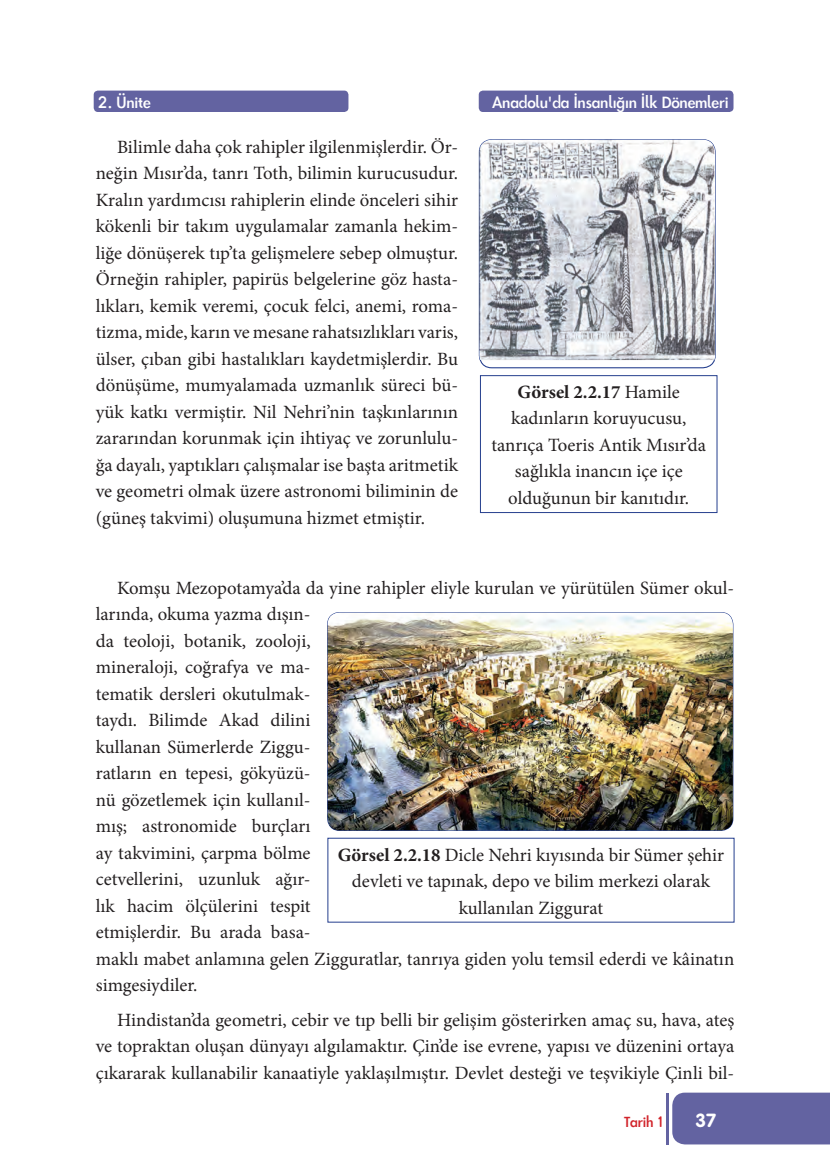
<style>
.page{position:relative;width:830px;height:1170px;background:#fff}
.page>*{position:absolute;margin:0;border:0;box-sizing:border-box;transform-origin:0 0}
.metin{font:18.75px/26.4px "Minion Pro";color:#231f20;text-align:justify}
.t1{font:18.75px "VAG Rounded Bold Tr";color:#fff}
.t2{font:700 15px "Futuramit";color:#fff}
.t3{font:700 13.5px "Futuramit";color:#d1232a}
.s1{font-weight:700}
</style>
<div class="page">
<div style="left:666px;top:1092px;width:163px;height:52px;background:#6363a1"></div>
<div style="left:478px;top:91px;width:255px;height:21px;background:#6363a1;border-radius:4px"></div>
<div style="left:94px;top:91px;width:254px;height:21px;background:#6363a1;border-radius:4px"></div>
<div style="left:478px;top:139px;width:237px;height:229px;border:1px solid #253f8e;border-radius:12px"></div>
<div style="left:480px;top:375px;width:236px;height:137px;border:1px solid #253f8e"></div>
<div style="left:327px;top:838px;width:406px;height:84px;border:1px solid #253f8e"></div>
<img style="left:479px;top:140px;width:235px;height:220px">
<img style="left:327px;top:612px;width:405px;height:218px">
<p class="t2" style="left:97px;top:92px;width:55px">2. Ünite</p>
<p class="t2" style="left:492px;top:92px;width:238px">Anadolu'da İnsanlığın İlk Dönemleri</p>
<p class="metin" style="left:96px;top:134px;width:363px;text-indent:21px">Bilimle daha çok rahipler ilgilenmişlerdir. Ör&shy;neğin Mısır’da, tanrı Toth, bilimin kurucusudur.<br>Kralın yardımcısı rahiplerin elinde önceleri sihir kökenli bir takım uygulamalar zamanla hekim&shy;liğe dönüşerek tıp’ta gelişmelere sebep olmuştur.<br>Örneğin rahipler, papirüs belgelerine göz hasta&shy;lıkları, kemik veremi, çocuk felci, anemi, roma&shy;tizma, mide, karın ve mesane rahatsızlıkları varis, ülser, çıban gibi hastalıkları kaydetmişlerdir. Bu dönüşüme, mumyalamada uzmanlık süreci bü&shy;yük katkı vermiştir. Nil Nehri’nin taşkınlarının zararından korunmak için ihtiyaç ve zorunlulu&shy;ğa dayalı, yaptıkları çalışmalar ise başta aritmetik ve geometri olmak üzere astronomi biliminin de (güneş takvimi) oluşumuna hizmet etmiştir.</p>
<p class="metin" style="left:491px;top:379px;width:216px;text-align:center"><span class="s1">Görsel 2.2.17</span> Hamile kadınların koruyucusu, tanrıça Toeris Antik Mısır’da sağlıkla inancın içe içe olduğunun bir kanıtıdır.</p>
<p class="metin" style="left:96px;top:574px;width:639px;text-align:left;text-indent:21px">Komşu Mezopotamya’da da yine rahipler eliyle kurulan ve yürütülen Sümer okul&shy;larında, okuma yazma dışın-<br>da teoloji, botanik, zooloji,<br>mineraloji, coğrafya ve ma-<br>tematik dersleri okutulmak-<br>taydı. Bilimde Akad dilini<br>kullanan Sümerlerde Ziggu-<br>ratların en tepesi, gökyüzü-<br>nü gözetlemek için kullanıl-<br>mış; astronomide burçları<br>ay takvimini, çarpma bölme<br>cetvellerini, uzunluk ağır-<br>lık hacim ölçülerini tespit<br>etmişlerdir. Bu arada basa-<br>maklı mabet anlamına gelen Zigguratlar, tanrıya giden yolu temsil ederdi ve kâinatın simgesiydiler.</p>
<p class="metin" style="left:96px;top:1006px;width:639px;text-indent:21px">Hindistan’da geometri, cebir ve tıp belli bir gelişim gösterirken amaç su, hava, ateş ve topraktan oluşan dünyayı algılamaktır. Çin’de ise evrene, yapısı ve düzenini ortaya çıkararak kullanabilir kanaatiyle yaklaşılmıştır. Devlet desteği ve teşvikiyle Çinli bil-</p>
<p class="metin" style="left:337px;top:841px;width:388px;text-align:center"><span class="s1">Görsel 2.2.18</span> Dicle Nehri kıyısında bir Sümer şehir devleti ve tapınak, depo ve bilim merkezi olarak kullanılan Ziggurat</p>
<p class="t3" style="left:623px;top:1112px;width:41px">Tarih 1</p>
<p class="t1" style="left:695px;top:1109px;width:22px">37</p>
</div>
